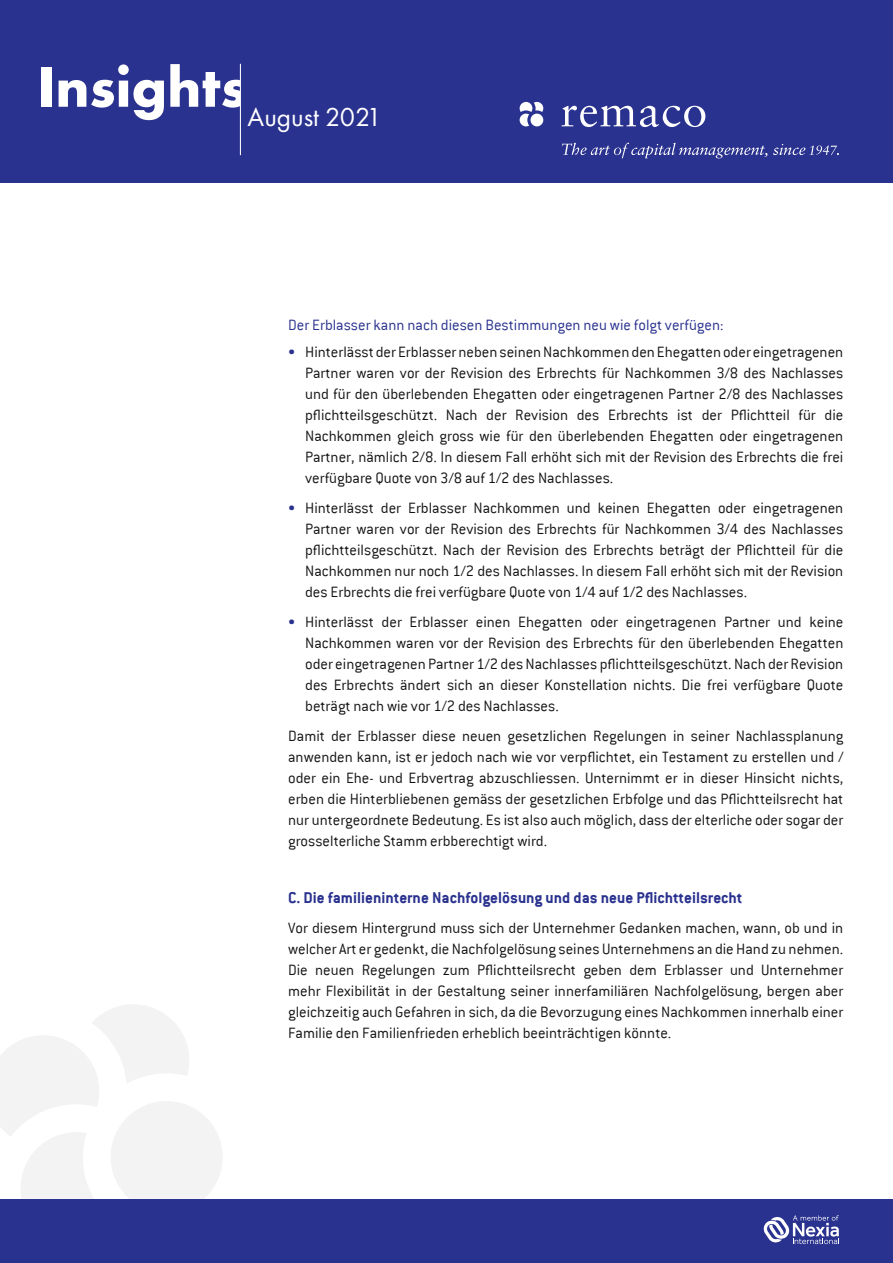
<style>
.page{position:relative;width:893px;height:1263px;background:#fff}
.page>*{position:absolute;margin:0;border:0;box-sizing:border-box;transform-origin:0 0}
.t1{font:27px "Futura PT";color:#fff}
.t2{font:700 17.25px "Conduit ITC";color:#2a328f}
.t3{font:300 16.5px/21px "Conduit ITC";color:#131413;text-align:justify}
.t4{font:300 16.5px "Conduit ITC";color:#2a328f}
.s1{color:#2a328f}
</style>
<div class="page">
<div style="left:0;top:0;width:893px;height:183px;background:#2a328f"></div>
<svg style="left:562px;top:106px;width:143px;height:21px"></svg>
<svg style="left:520px;top:102px;width:23px;height:24px"></svg>
<div style="left:530px;top:114px;width:13px;height:12px;background:#fff;border-radius:50%"></div>
<svg style="left:562px;top:143px;width:205px;height:15px"></svg>
<svg style="left:773px;top:144px;width:66px;height:11px"></svg>
<svg style="left:0;top:1005px;width:222px;height:194px"></svg>
<div style="left:0;top:1199px;width:893px;height:64px;background:#2a328f"></div>
<svg style="left:763px;top:1215px;width:76px;height:29px"></svg>
<hr style="left:240px;top:64px;width:1px;height:91px;background:#fff">
<h1 class="t1" style="left:37px;top:101px;width:346px"><sup>Insights</sup>August 2021</h1>
<p class="t4" style="left:288px;top:316px;width:437px">Der Erblasser kann nach diesen Bestimmungen neu wie folgt verfügen:</p>
<p class="t3" style="left:305px;top:341px;width:540px;text-indent:-17px"><span class="s1">•</span> Hinterlässt der Erblasser neben seinen Nachkommen den Ehegatten oder eingetragenen Partner waren vor der Revision des Erbrechts für Nachkommen 3/8 des Nachlasses und für den überlebenden Ehegatten oder eingetragenen Partner 2/8 des Nachlasses pflichtteilsgeschützt. Nach der Revision des Erbrechts ist der Pflichtteil für die Nachkommen gleich gross wie für den überlebenden Ehegatten oder eingetragenen Partner, nämlich 2/8. In diesem Fall erhöht sich mit der Revision des Erbrechts die frei verfügbare Quote von 3/8 auf 1/2 des Nachlasses.</p>
<p class="t3" style="left:305px;top:497px;width:540px;text-indent:-17px"><span class="s1">•</span> Hinterlässt der Erblasser Nachkommen und keinen Ehegatten oder eingetragenen Partner waren vor der Revision des Erbrechts für Nachkommen 3/4 des Nachlasses pflichtteilsgeschützt. Nach der Revision des Erbrechts beträgt der Pflichtteil für die Nachkommen nur noch 1/2 des Nachlasses. In diesem Fall erhöht sich mit der Revision des Erbrechts die frei verfügbare Quote von 1/4 auf 1/2 des Nachlasses.</p>
<p class="t3" style="left:305px;top:611px;width:540px;text-indent:-17px"><span class="s1">•</span> Hinterlässt der Erblasser einen Ehegatten oder eingetragenen Partner und keine Nachkommen waren vor der Revision des Erbrechts für den überlebenden Ehegatten oder eingetragenen Partner 1/2 des Nachlasses pflichtteilsgeschützt. Nach der Revision des Erbrechts ändert sich an dieser Konstellation nichts. Die frei verfügbare Quote beträgt nach wie vor 1/2 des Nachlasses.</p>
<p class="t3" style="left:288px;top:725px;width:557px">Damit der Erblasser diese neuen gesetzlichen Regelungen in seiner Nachlassplanung anwenden kann, ist er jedoch nach wie vor verpflichtet, ein Testament zu erstellen und / oder ein Ehe- und Erbvertrag abzuschliessen. Unternimmt er in dieser Hinsicht nichts, erben die Hinterbliebenen gemäss der gesetzlichen Erbfolge und das Pflichtteilsrecht hat nur untergeordnete Bedeutung. Es ist also auch möglich, dass der elterliche oder sogar der grosselterliche Stamm erbberechtigt wird.</p>
<p class="t2" style="left:288px;top:888px;width:456px">C. Die familieninterne Nachfolgelösung und das neue Pflichtteilsrecht</p>
<p class="t3" style="left:288px;top:917px;width:557px">Vor diesem Hintergrund muss sich der Unternehmer Gedanken machen, wann, ob und in welcher Art er gedenkt, die Nachfolgelösung seines Unternehmens an die Hand zu nehmen.<br>Die neuen Regelungen zum Pflichtteilsrecht geben dem Erblasser und Unternehmer mehr Flexibilität in der Gestaltung seiner innerfamiliären Nachfolgelösung, bergen aber gleichzeitig auch Gefahren in sich, da die Bevorzugung eines Nachkommen innerhalb einer Familie den Familienfrieden erheblich beeinträchtigen könnte.</p>
</div>
